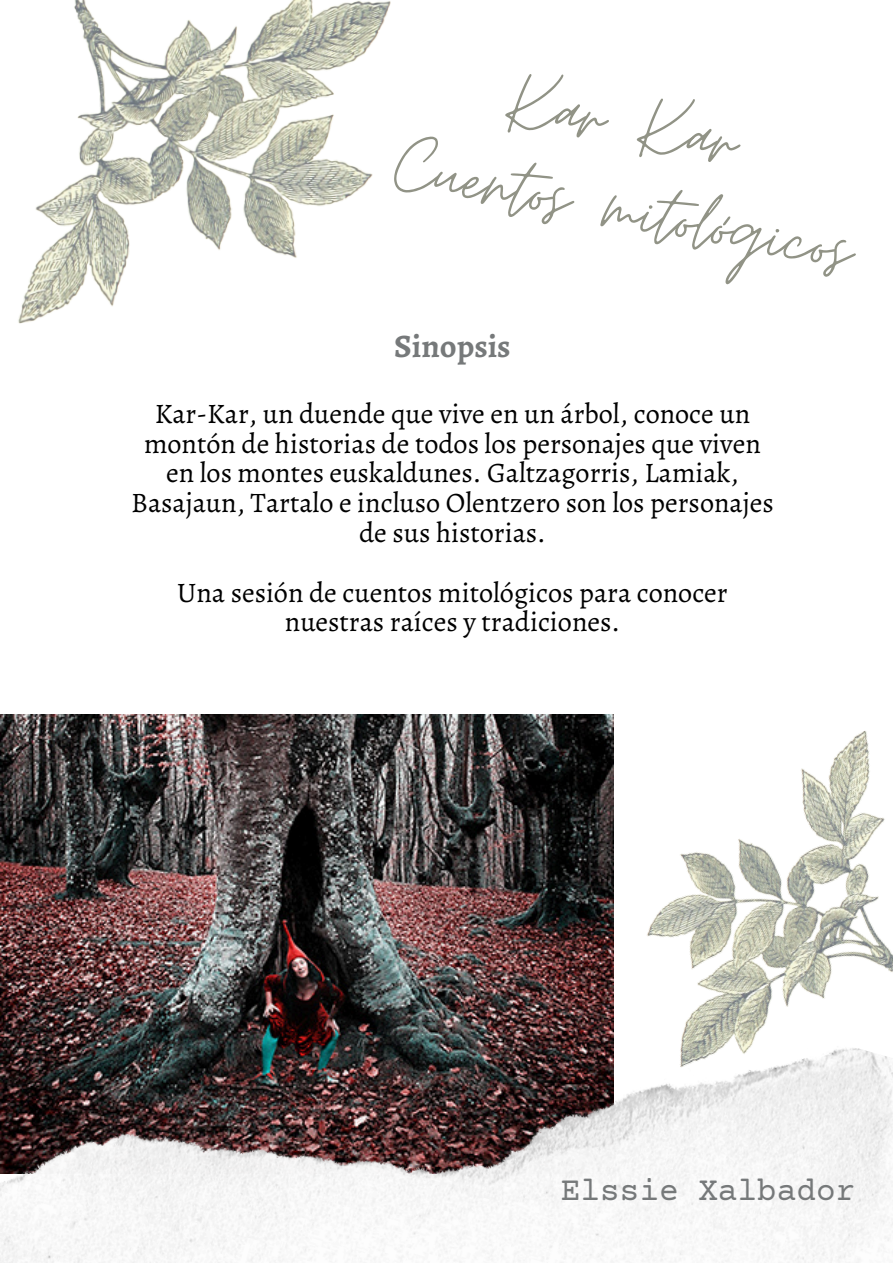
<style>
.page{position:relative;width:893px;height:1263px;background:#fff}
.page>*{position:absolute;margin:0;border:0;box-sizing:border-box;transform-origin:0 0}
.t1{font:93.07px/85.1px "Moon Time";color:#919386;text-align:center}
.t2{font:32.78px "Courier Prime";color:#76797a}
.t3{font:700 32.78px "Alegreya";color:#76797a}
.t4{font:28.28px/29.8px "Alegreya";color:#000;text-align:center}
</style>
<div class="page">
<img style="left:0;top:714px;width:614px;height:89px">
<img style="left:0;top:803px;width:893px;height:460px">
<img style="left:18px;top:0;width:373px;height:324px">
<img style="left:587px;top:729px;width:306px;height:354px">
<p class="t1" style="left:421px;top:40px;width:465px;rotate:11deg">Kar Kar<br>Cuentos mitológicos</p>
<h2 class="t3" style="left:394px;top:324px;width:118px">Sinopsis</h2>
<p class="t4" style="left:131px;top:398px;width:644px">Kar-Kar, un duende que vive en un árbol, conoce un montón de historias de todos los personajes que viven en los montes euskaldunes. Galtzagorris, Lamiak, Basajaun, Tartalo e incluso Olentzero son los personajes de sus historias.</p>
<p class="t4" style="left:177px;top:577px;width:552px">Una sesión de cuentos mitológicos para conocer nuestras raíces y tradiciones.</p>
<h1 class="t2" style="left:561px;top:1174px;width:296px">Elssie Xalbador</h1>
</div>
